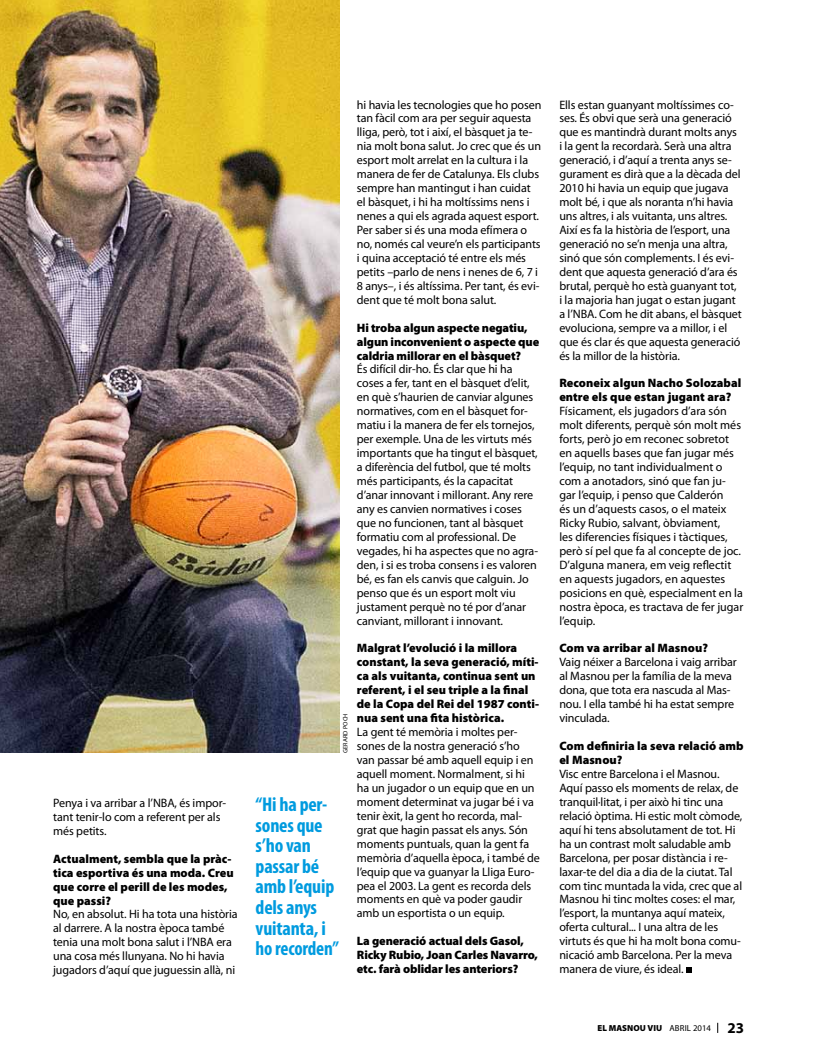
<style>
.page{position:relative;width:815px;height:1053px;background:#fff}
.page>*{position:absolute;margin:0;border:0;box-sizing:border-box;transform-origin:0 0}
.t1{font:700 condensed 20px/20.6px "Myriad Pro";letter-spacing:-.01em;color:#009bdf}
.t2{font:12.25px/14px "Myriad Pro";letter-spacing:-.005em;color:#000}
.t3{font:900 12.25px/14px "Myriad Pro";color:#000}
.t4{font:900 8.75px "Myriad Pro";color:#000}
.t5{font:6.25px "Myriad Pro";letter-spacing:.005em;color:#000}
.s1{font-weight:400}
.s2{font-weight:700;font-size:15px}
</style>
<div class="page">
<img style="left:0;top:0;width:339px;height:752px">
<svg style="left:686px;top:967px;width:6px;height:6px"></svg>
<p class="t2" style="left:53px;top:795px;width:175px">Penya i va arribar a l’NBA, és impor&shy;tant tenir-lo com a referent per als més petits.</p>
<p class="t3" style="left:53px;top:851px;width:182px">Actualment, sembla que la pràc&shy;tica esportiva és una moda. Creu que corre el perill de les modes, que passi?</p>
<p class="t2" style="left:53px;top:907px;width:186px">No, en absolut. Hi ha tota una història al darrere. A la nostra època també tenia una molt bona salut i l’NBA era una cosa més llunyana. No hi havia jugadors d’aquí que juguessin allà, ni</p>
<p class="t5" style="left:341px;top:752px;width:41px;rotate:-90deg">GERARD POCH</p>
<h1 class="t1" style="left:256px;top:793px;width:85px">“Hi ha per&shy;sones que s’ho van passar bé amb l’equip dels anys vuitanta, i ho recorden”</h1>
<p class="t2" style="left:357px;top:97px;width:186px">hi havia les tecnologies que ho posen tan fàcil com ara per seguir aquesta lliga, però, tot i així, el bàsquet ja te&shy;nia molt bona salut. Jo crec que és un esport molt arrelat en la cultura i la manera de fer de Catalunya. Els clubs sempre han mantingut i han cuidat el bàsquet, i hi ha moltíssims nens i nenes a qui els agrada aquest esport.<br>Per saber si és una moda efímera o no, només cal veure’n els participants i quina acceptació té entre els més petits –parlo de nens i nenes de 6, 7 i 8 anys–, i és altíssima. Per tant, és evi&shy;dent que té molt bona salut.</p>
<p class="t3" style="left:357px;top:320px;width:184px">Hi troba algun aspecte negatiu, algun inconvenient o aspecte que caldria millorar en el bàsquet?</p>
<p class="t2" style="left:357px;top:362px;width:183px">És difícil dir-ho. És clar que hi ha coses a fer, tant en el bàsquet d’elit, en què s’haurien de canviar algunes normatives, com en el bàsquet for&shy;matiu i la manera de fer els tornejos, per exemple. Una de les virtuts més importants que ha tingut el bàsquet, a diferència del futbol, que té molts més participants, és la capacitat d’anar innovant i millorant. Any rere any es canvien normatives i coses que no funcionen, tant al bàsquet formatiu com al professional. De vegades, hi ha aspectes que no agra&shy;den, i si es troba consens i es valoren bé, es fan els canvis que calguin. Jo penso que és un esport molt viu justament perquè no té por d’anar canviant, millorant i innovant.</p>
<p class="t3" style="left:357px;top:640px;width:184px">Malgrat l’evolució i la millora constant, la seva generació, míti&shy;ca als vuitanta, continua sent un referent, i el seu triple a la final de la Copa del Rei del 1987 conti&shy;nua sent una fita històrica.</p>
<p class="t2" style="left:357px;top:724px;width:185px">La gent té memòria i moltes per&shy;sones de la nostra generació s’ho van passar bé amb aquell equip i en aquell moment. Normalment, si hi ha un jugador o un equip que en un moment determinat va jugar bé i va tenir èxit, la gent ho recorda, mal&shy;grat que hagin passat els anys. Són moments puntuals, quan la gent fa memòria d’aquella època, i també de l’equip que va guanyar la Lliga Euro&shy;pea el 2003. La gent es recorda dels moments en què va poder gaudir amb un esportista o un equip.</p>
<p class="t3" style="left:357px;top:933px;width:182px">La generació actual dels Gasol,<br>Ricky Rubio, Joan Carles Navarro, etc. farà oblidar les anteriors?</p>
<p class="t2" style="left:559px;top:97px;width:184px">Ells estan guanyant moltíssimes co&shy;ses. És obvi que serà una generació que es mantindrà durant molts anys i la gent la recordarà. Serà una altra generació, i d’aquí a trenta anys se&shy;gurament es dirà que a la dècada del 2010 hi havia un equip que jugava molt bé, i que als noranta n’hi havia uns altres, i als vuitanta, uns altres.<br>Així es fa la història de l’esport, una generació no se’n menja una altra, sinó que són complements. I és evi&shy;dent que aquesta generació d’ara és brutal, perquè ho està guanyant tot, i la majoria han jugat o estan jugant a l’NBA. Com he dit abans, el bàsquet evoluciona, sempre va a millor, i el que és clar és que aquesta generació és la millor de la història.</p>
<p class="t3" style="left:559px;top:376px;width:184px">Reconeix algun Nacho Solozabal entre els que estan jugant ara?</p>
<p class="t2" style="left:559px;top:404px;width:186px">Físicament, els jugadors d’ara són molt diferents, perquè són molt més forts, però jo em reconec sobretot en aquells bases que fan jugar més l’equip, no tant individualment o com a anotadors, sinó que fan ju&shy;gar l’equip, i penso que Calderón<br>és un d’aquests casos, o el mateix Ricky Rubio, salvant, òbviament,<br>les diferencies físiques i tàctiques, però sí pel que fa al concepte de joc.<br>D’alguna manera, em veig reflectit en aquests jugadors, en aquestes posicions en què, especialment en la nostra època, es tractava de fer jugar l’equip.</p>
<p class="t3" style="left:559px;top:640px;width:150px">Com va arribar al Masnou?</p>
<p class="t2" style="left:559px;top:655px;width:179px">Vaig néixer a Barcelona i vaig arribar al Masnou per la família de la meva dona, que tota era nascuda al Mas&shy;nou. I ella també hi ha estat sempre vinculada.</p>
<p class="t3" style="left:559px;top:738px;width:186px">Com definiria la seva relació amb el Masnou?</p>
<p class="t2" style="left:559px;top:766px;width:185px">Visc entre Barcelona i el Masnou.<br>Aquí passo els moments de relax, de tranquil·litat, i per això hi tinc una relació òptima. Hi estic molt còmode, aquí hi tens absolutament de tot. Hi ha un contrast molt saludable amb Barcelona, per posar distància i re&shy;laxar-te del dia a dia de la ciutat. Tal com tinc muntada la vida, crec que al Masnou hi tinc moltes coses: el mar, l’esport, la muntanya aquí mateix, oferta cultural... I una altra de les virtuts és que hi ha molt bona comu&shy;nicació amb Barcelona. Per la meva manera de viure, és ideal.</p>
<p class="t4" style="left:598px;top:1022px;width:148px">EL MASNOU VIU <span class="s1">ABRIL 2014</span> <span class="s2">23</span></p>
</div>
